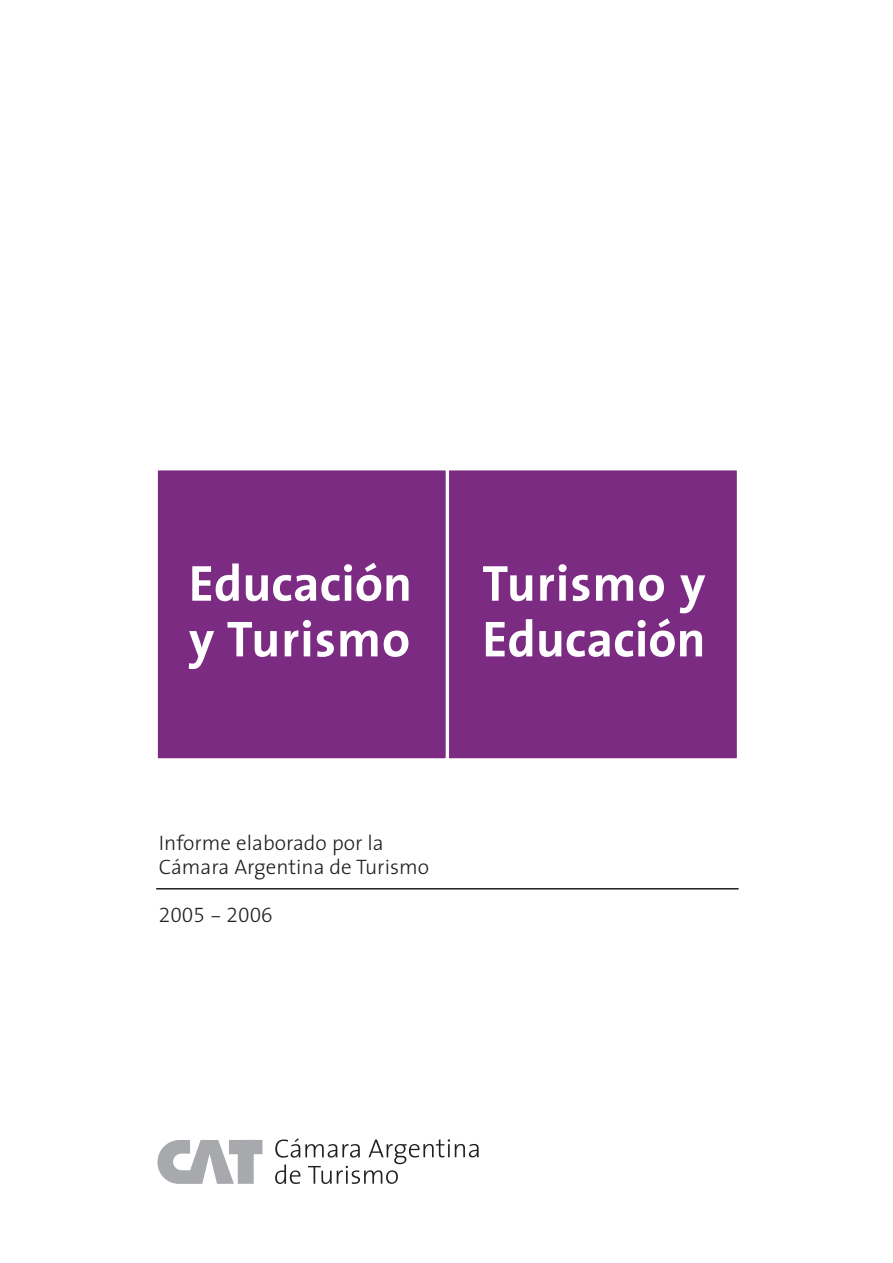
<style>
.page{position:relative;width:893px;height:1263px;background:#fff}
.page>*{position:absolute;margin:0;border:0;box-sizing:border-box;transform-origin:0 0}
.t1{font:700 51px/55.7px "The Sans";color:#fff}
.t2{font:300 21px/24px "The Sans";color:#231f20}
.t3{font:21px "The Sans Light Expert";color:#231f20}
</style>
<div class="page">
<div style="left:157px;top:470px;width:289px;height:289px;background:#7c2b83"></div>
<div style="left:156px;top:469px;width:291px;height:291px;border:2px solid #fff"></div>
<div style="left:448px;top:470px;width:290px;height:289px;background:#7c2b83"></div>
<div style="left:447px;top:469px;width:291px;height:291px;border:2px solid #fff"></div>
<hr style="left:156px;top:888px;width:583px;height:1px;background:#231f20">
<svg style="left:157px;top:1140px;width:105px;height:44px"></svg>
<svg style="left:275px;top:1138px;width:204px;height:46px"></svg>
<h1 class="t1" style="left:189px;top:563px;width:225px">Educación y Turismo</h1>
<h1 class="t1" style="left:482px;top:563px;width:225px">Turismo y<br>Educación</h1>
<p class="t2" style="left:159px;top:834px;width:272px">Informe elaborado por la<br>Cámara Argentina de Turismo</p>
<p class="t3" style="left:159px;top:902px;width:115px">2005 - 2006</p>
</div>
